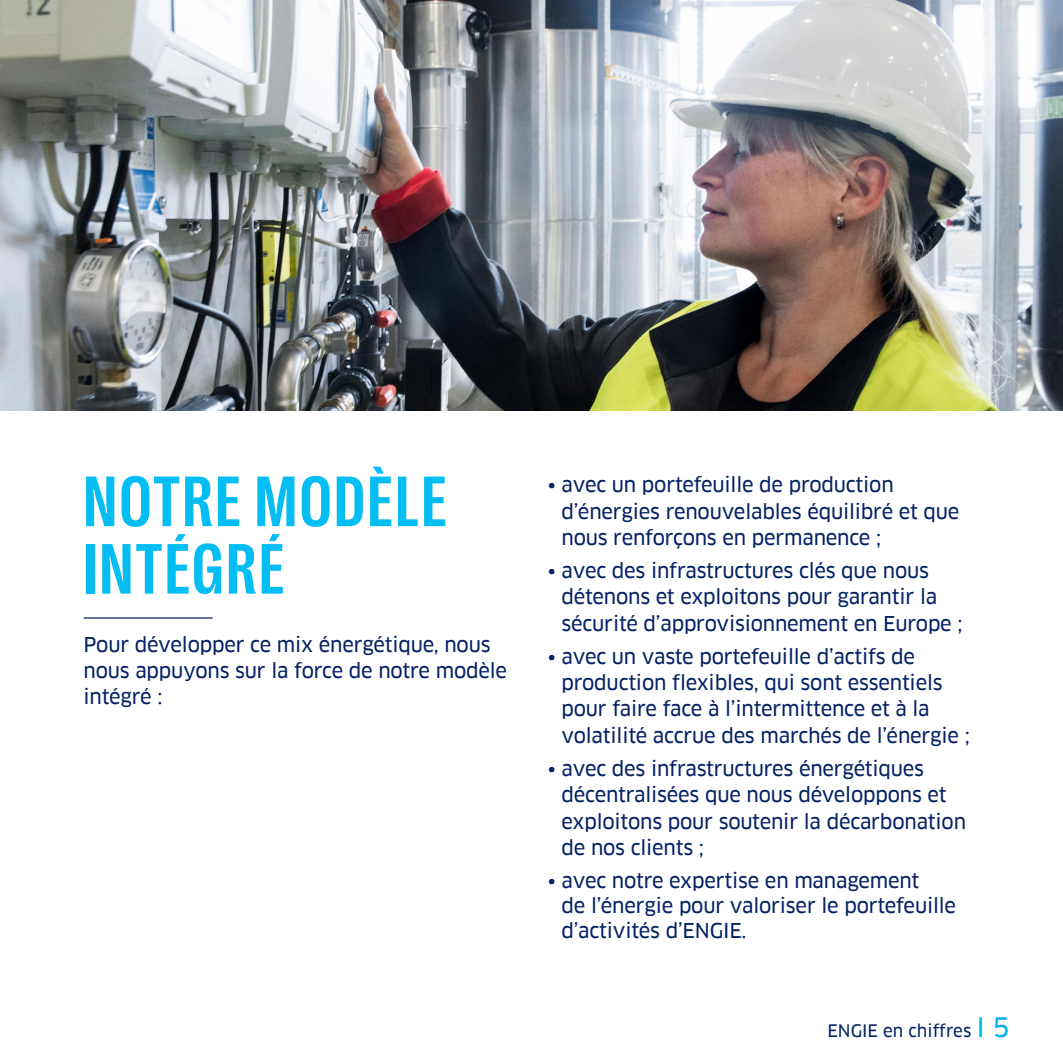
<style>
.page{position:relative;width:1063px;height:1063px;background:#fff}
.page>*{position:absolute;margin:0;border:0;box-sizing:border-box;transform-origin:0 0}
.Inter_titre{font:700 condensed 72.5px/67.5px "Right Grotesk";letter-spacing:.04em;color:#04bdf2}
.Texte_introduction{font:20px/26.2px "Clan Pro News";letter-spacing:-.01em;color:#052265}
.Texte_courant{font:17px "Clan Pro News";color:#052265}
.s1{font-size:26.25px;color:#04bdf2}
.s2{font-size:26.25px;color:#00aeef}
</style>
<div class="page">
<img style="left:0;top:0;width:1063px;height:410px">
<hr style="left:84px;top:617px;width:129px;height:2px;background:#052265">
<p class="Inter_titre" style="left:84px;top:468px;width:364px">NOTRE MODÈLE<br>INTÉGRÉ</p>
<p class="Texte_introduction" style="left:84px;top:632px;width:425px">Pour développer ce mix énergétique, nous nous appuyons sur la force de notre modèle intégré :</p>
<p class="Texte_introduction" style="left:562px;top:472px;width:399px;text-indent:-14px">• avec un portefeuille de production d’énergies renouvelables équilibré et que nous renforçons en permanence ;</p>
<p class="Texte_introduction" style="left:562px;top:558px;width:403px;text-indent:-14px">• avec des infrastructures clés que nous détenons et exploitons pour garantir la sécurité d’approvisionnement en Europe ;</p>
<p class="Texte_introduction" style="left:562px;top:644px;width:410px;text-indent:-14px">• avec un vaste portefeuille d’actifs de production flexibles, qui sont essentiels pour faire face à l’intermittence et à la volatilité accrue des marchés de l’énergie ;</p>
<p class="Texte_introduction" style="left:562px;top:756px;width:406px;text-indent:-14px">• avec des infrastructures énergétiques décentralisées que nous développons et exploitons pour soutenir la décarbonation de nos clients ;</p>
<p class="Texte_introduction" style="left:562px;top:868px;width:396px;line-height:25px;text-indent:-14px">• avec notre expertise en management<br>de l’énergie pour valoriser le portefeuille d’activités d’ENGIE.</p>
<p class="Texte_courant" style="left:827px;top:1020px;width:184px">ENGIE en chiffres <span class="s1">I</span> <span class="s2">5</span></p>
</div>
